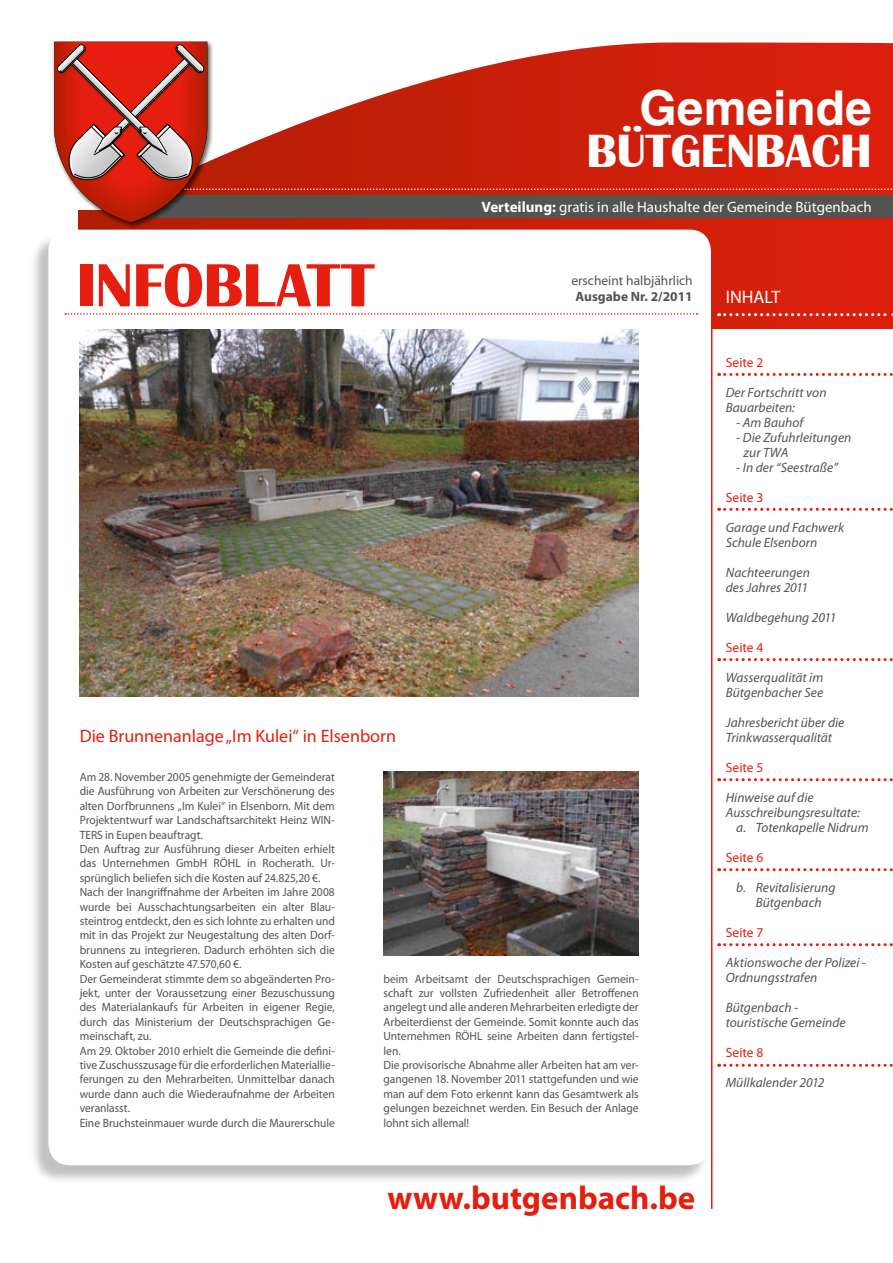
<style>
.page{position:relative;width:893px;height:1263px;background:#fff}
.page>*{position:absolute;margin:0;border:0;box-sizing:border-box;transform-origin:0 0}
.t1{font:700 63px "Britannic";letter-spacing:-.01em;color:#e51e0f}
.t2{font:700 48px "Britannic";color:#fff}
.t3{font:700 48px "Helvetica LT Std";color:#fff}
.t4{font:700 33px "Myriad Pro";color:#e51e0f}
.t5{font:18px "Myriad Pro";color:#e51e0f}
.t6{font:18px "Myriad Pro";color:#fff}
.t7{font:15px "Myriad Pro";color:#fff}
.t8{font:italic 13.5px/15px "Myriad Pro";color:#535352}
.t9{font:13.5px "Myriad Pro";letter-spacing:.005em;color:#e51e0f}
.t10{font:13.5px "Myriad Pro";color:#535352}
.t11{font:700 13.5px "Myriad Pro";color:#535352}
.t12{font:12px/14.4px "Myriad Pro";color:#535352;scale:.96 1}
.s1{font-weight:700}
</style>
<div class="page">
<svg style="left:220px;top:223px;width:673px;height:106px;background:#d5210d"></svg>
<div style="left:30px;top:232px;width:685px;height:958px;background:#000;opacity:.24"></div>
<div style="left:48px;top:230px;width:663px;height:935px;background:#fff;border-radius:21px"></div>
<svg style="left:65px;top:313px;width:633px;height:2px"></svg>
<div style="left:51px;top:39px;width:169px;height:196px;background:#000;opacity:.65"></div>
<svg style="left:54px;top:42px;width:839px;height:181px;background:#c44b3c"></svg>
<svg style="left:719px;top:313px;width:174px;height:3px"></svg>
<svg style="left:719px;top:373px;width:174px;height:3px"></svg>
<svg style="left:719px;top:658px;width:174px;height:3px"></svg>
<svg style="left:719px;top:778px;width:174px;height:3px"></svg>
<svg style="left:719px;top:868px;width:174px;height:3px"></svg>
<svg style="left:719px;top:943px;width:174px;height:3px"></svg>
<svg style="left:719px;top:1064px;width:174px;height:3px"></svg>
<svg style="left:719px;top:508px;width:174px;height:3px"></svg>
<hr style="left:711px;top:329px;width:1px;height:880px;background:#e51e0f">
<img style="left:80px;top:330px;width:559px;height:366px">
<img style="left:384px;top:772px;width:255px;height:183px">
<h2 class="t3" style="left:640px;top:79px;width:234px">Gemeinde</h2>
<h2 class="t2" style="left:587px;top:124px;width:287px">BÜTGENBACH</h2>
<h1 class="t1" style="left:77px;top:250px;width:299px">INFOBLATT</h1>
<p class="t7" style="left:481px;top:198px;width:392px"><span class="s1">Verteilung:</span> gratis in alle Haushalte der Gemeinde Bütgenbach</p>
<p class="t10" style="left:571px;top:272px;width:123px">erscheint halbjährlich</p>
<p class="t11" style="left:575px;top:288px;width:119px">Ausgabe Nr. 2/2011</p>
<h3 class="t6" style="left:726px;top:285px;width:56px">INHALT</h3>
<h3 class="t5" style="left:80px;top:725px;width:318px">Die Brunnenanlage „Im Kulei“ in Elsenborn</h3>
<p class="t12" style="left:80px;top:769px;width:267px">Am 28. November 2005 genehmigte der Gemeinderat die Ausführung von Arbeiten zur Verschönerung des alten Dorfbrunnens „Im Kulei“ in Elsenborn. Mit dem Projektentwurf war Landschaftsarchitekt Heinz WIN-TERS in Eupen beauftragt.<br>Den Auftrag zur Ausführung dieser Arbeiten erhielt das Unternehmen GmbH RÖHL in Rocherath. Ur&shy;sprünglich beliefen sich die Kosten auf 24.825,20 €.<br>Nach der Inangriffnahme der Arbeiten im Jahre 2008 wurde bei Ausschachtungsarbeiten ein alter Blau&shy;steintrog entdeckt, den es sich lohnte zu erhalten und mit in das Projekt zur Neugestaltung des alten Dorf&shy;brunnens zu integrieren. Dadurch erhöhten sich die Kosten auf geschätzte 47.570,60 €.<br>Der Gemeinderat stimmte dem so abgeänderten Pro&shy;jekt, unter der Voraussetzung einer Bezuschussung des Materialankaufs für Arbeiten in eigener Regie, durch das Ministerium der Deutschsprachigen Ge&shy;meinschaft, zu.<br>Am 29. Oktober 2010 erhielt die Gemeinde die defini&shy;tive Zuschusszusage für die erforderlichen Materiallie&shy;ferungen zu den Mehrarbeiten. Unmittelbar danach wurde dann auch die Wiederaufnahme der Arbeiten veranlasst.<br>Eine Bruchsteinmauer wurde durch die Maurerschule</p>
<p class="t12" style="left:384px;top:971px;width:267px">beim Arbeitsamt der Deutschsprachigen Gemein&shy;schaft zur vollsten Zufriedenheit aller Betroffenen angelegt und alle anderen Mehrarbeiten erledigte der Arbeiterdienst der Gemeinde. Somit konnte auch das Unternehmen RÖHL seine Arbeiten dann fertigstel&shy;len.<br>Die provisorische Abnahme aller Arbeiten hat am ver&shy;gangenen 18. November 2011 stattgefunden und wie man auf dem Foto erkennt kann das Gesamtwerk als gelungen bezeichnet werden. Ein Besuch der Anlage lohnt sich allemal!</p>
<h3 class="t4" style="left:388px;top:1176px;width:309px">www.butgenbach.be</h3>
<p class="t9" style="left:726px;top:354px;width:39px">Seite 2</p>
<p class="t8" style="left:726px;top:385px;width:102px">Der Fortschritt von<br>Bauarbeiten:</p>
<p class="t8" style="left:736px;top:415px;width:69px">- Am Bauhof</p>
<p class="t8" style="left:744px;top:430px;width:109px;text-indent:-7px">- Die Zufuhrleitungen zur TWA</p>
<p class="t8" style="left:736px;top:460px;width:103px">- In der “Seestraße”</p>
<p class="t9" style="left:726px;top:489px;width:39px">Seite 3</p>
<p class="t8" style="left:726px;top:520px;width:120px">Garage und Fachwerk<br>Schule Elsenborn</p>
<p class="t8" style="left:726px;top:565px;width:86px">Nachteerungen des Jahres 2011</p>
<p class="t8" style="left:726px;top:610px;width:112px">Waldbegehung 2011</p>
<p class="t9" style="left:726px;top:639px;width:39px">Seite 4</p>
<p class="t8" style="left:726px;top:670px;width:99px">Wasserqualität im<br>Bütgenbacher See</p>
<p class="t8" style="left:726px;top:715px;width:120px">Jahresbericht über die<br>Trinkwasserqualität</p>
<p class="t9" style="left:726px;top:759px;width:39px">Seite 5</p>
<p class="t8" style="left:726px;top:790px;width:89px">Hinweise auf die</p>
<p class="t8" style="left:726px;top:805px;width:136px">Ausschreibungsresultate:</p>
<p class="t8" style="left:736px;top:820px;width:134px">a. Totenkapelle Nidrum</p>
<p class="t9" style="left:726px;top:849px;width:39px">Seite 6</p>
<p class="t8" style="left:736px;top:880px;width:101px;text-align:center">b. Revitalisierung<br>Bütgenbach</p>
<p class="t9" style="left:726px;top:924px;width:39px">Seite 7</p>
<p class="t8" style="left:726px;top:955px;width:142px">Aktionswoche der Polizei -<br>Ordnungsstrafen</p>
<p class="t8" style="left:726px;top:1000px;width:121px">Bütgenbach - touristische Gemeinde</p>
<p class="t9" style="left:726px;top:1044px;width:39px">Seite 8</p>
<p class="t8" style="left:726px;top:1075px;width:100px">Müllkalender 2012</p>
</div>
